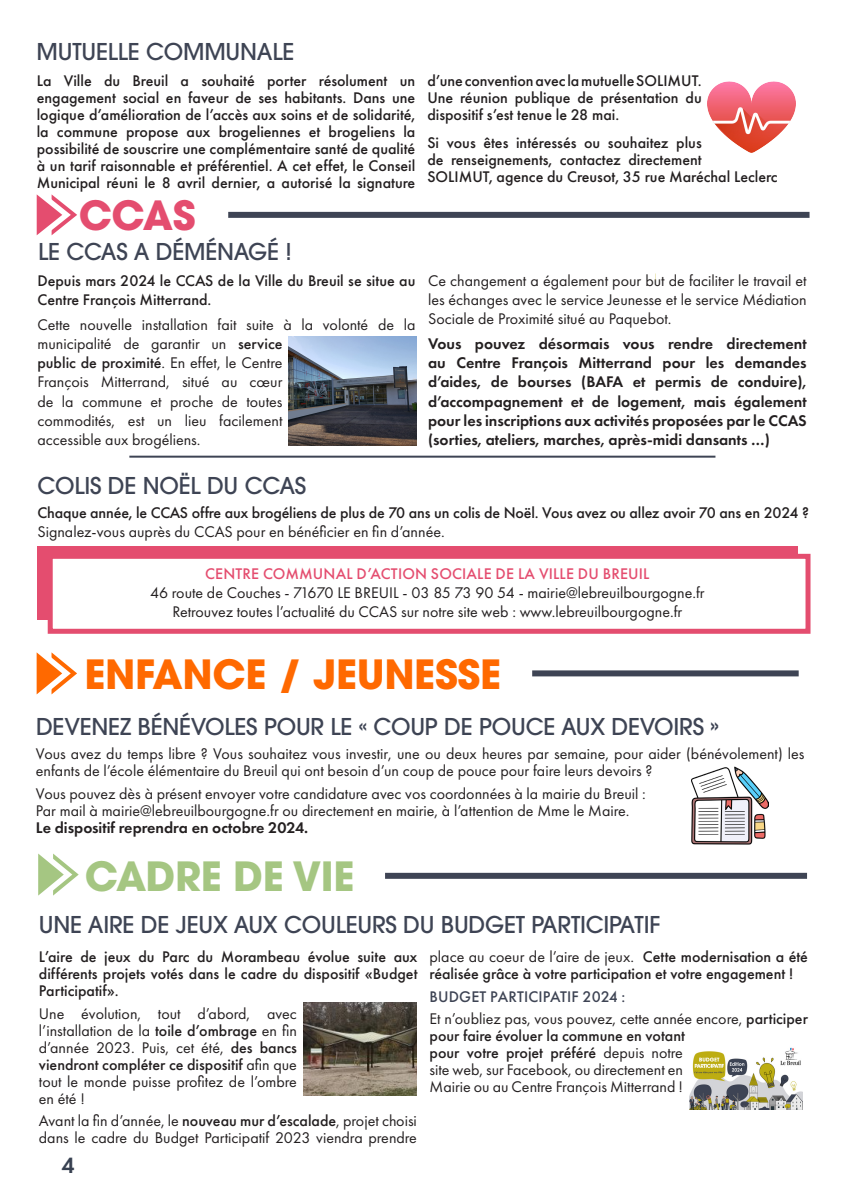
<style>
.page{position:relative;width:842px;height:1191px;background:#fff}
.page>*{position:absolute;margin:0;border:0;box-sizing:border-box;transform-origin:0 0}
.t1{font:700 40px "ITC Avant Garde Pro";letter-spacing:-.01em;color:#ff6900}
.t2{font:700 40px "ITC Avant Garde Pro";letter-spacing:-.01em;color:#a5c682}
.t3{font:700 40px "ITC Avant Garde Pro";color:#e44d6f}
.t4{font:500 23px "ITC Avant Garde Pro";letter-spacing:-.01em;color:#3e4454}
.t5{font:600 23px "Futura PT";color:#384151}
.t6{font:16px/17px "Futura PT";color:#231f20}
.t7{font:500 16px/17px "Futura PT";color:#231f20}
.t8{font:600 16px/19.2px "Futura PT";color:#231f20;text-align:justify}
.t9{font:500 16px "Futura PT";letter-spacing:.01em;color:#e44d6f}
.t10{font:500 16px "Futura PT";letter-spacing:.01em;color:#3e4454}
.s1{font-weight:500}
.s2{font-weight:400}
.s3{font-size:22px}
</style>
<div class="page">
<svg style="left:37px;top:194px;width:40px;height:41px"></svg>
<div style="left:228px;top:212px;width:581px;height:6px;background:#3e4454"></div>
<svg style="left:37px;top:652px;width:40px;height:42px"></svg>
<div style="left:532px;top:670px;width:267px;height:6px;background:#3e4454"></div>
<img style="left:288px;top:337px;width:128px;height:109px">
<div style="left:37px;top:546px;width:761px;height:74px;background:#e44d6f"></div>
<div style="left:48px;top:554px;width:762px;height:80px;background:#fff;border:5px solid #e44d6f"></div>
<hr style="left:129px;top:455px;width:586px;height:2px;background:#3e4454">
<img style="left:708px;top:81px;width:87px;height:72px">
<img style="left:691px;top:766px;width:78px;height:78px">
<svg style="left:38px;top:853px;width:41px;height:42px"></svg>
<div style="left:385px;top:872px;width:422px;height:6px;background:#3e4454"></div>
<img style="left:303px;top:1002px;width:113px;height:93px">
<img style="left:689px;top:1047px;width:113px;height:62px">
<p class="t4" style="left:37px;top:37px;width:259px">MUTUELLE COMMUNALE</p>
<p class="t7" style="left:37px;top:72px;width:380px;text-align:justify">La Ville du Breuil a souhaité porter résolument un engagement social en faveur de ses habitants. Dans une logique d’amélioration de l’accès aux soins et de solidarité, la commune propose aux brogeliennes et brogeliens la possibilité de souscrire une complémentaire santé de qualité à un tarif raisonnable et préférentiel. A cet effet, le Conseil Municipal réuni le 8 avril dernier, a autorisé la signature</p>
<p class="t7" style="left:427px;top:72px;width:276px;text-align:justify">d’une convention avec la mutuelle SOLIMUT.<br>Une réunion publique de présentation du dispositif s’est tenue le 28 mai.</p>
<p class="t7" style="left:427px;top:134px;width:352px">Si vous êtes intéressés ou souhaitez plus<br>de renseignements, contactez directement<br>SOLIMUT, agence du Creusot, 35 rue Maréchal Leclerc</p>
<p class="t3" style="left:79px;top:188px;width:118px">CCAS</p>
<p class="t4" style="left:38px;top:237px;width:255px">LE CCAS A DÉMÉNAGÉ !</p>
<p class="t7" style="left:37px;top:271px;width:380px;line-height:19.2px">Depuis mars 2024 le CCAS de la Ville du Breuil se situe au<br>Centre François Mitterrand.</p>
<p class="t6" style="left:37px;top:315px;width:380px;line-height:19.2px">Cette nouvelle installation fait suite à la volonté de la municipalité de garantir un <span class="s1">service<br>public de proximité</span>. En effet, le Centre<br>François Mitterrand, situé au cœur<br>de la commune et proche de toutes<br>commodités, est un lieu facilement<br>accessible aux brogéliens.</p>
<p class="t6" style="left:428px;top:271px;width:380px;line-height:19.2px;text-align:justify">Ce changement a également pour but de faciliter le travail et les échanges avec le service Jeunesse et le service Médiation Sociale de Proximité situé au Paquebot.</p>
<p class="t8" style="left:428px;top:334px;width:380px">Vous pouvez désormais vous rendre directement au Centre François Mitterrand pour les demandes d’aides, de bourses (BAFA et permis de conduire), d’accompagnement et de logement, mais également pour les inscriptions aux activités proposées par le CCAS (sorties, ateliers, marches, après-midi dansants …)</p>
<p class="t4" style="left:37px;top:471px;width:270px">COLIS DE NOËL DU CCAS</p>
<p class="t7" style="left:37px;top:502px;width:773px;line-height:19.2px">Chaque année, le CCAS offre aux brogéliens de plus de 70 ans un colis de Noël. Vous avez ou allez avoir 70 ans en 2024 ?<br><span class="s2">Signalez-vous auprès du CCAS pour en bénéficier en fin d’année.</span></p>
<p class="t9" style="left:205px;top:564px;width:446px">CENTRE COMMUNAL D’ACTION SOCIALE DE LA VILLE DU BREUIL</p>
<p class="t6" style="left:150px;top:584px;width:556px">46 route de Couches - 71670 LE BREUIL - 03 85 73 90 54 - mairie@lebreuilbourgogne.fr</p>
<p class="t6" style="left:172px;top:603px;width:511px">Retrouvez toutes l’actualité du CCAS sur notre site web : www.lebreuilbourgogne.fr</p>
<p class="t1" style="left:85px;top:648px;width:418px">ENFANCE / JEUNESSE</p>
<p class="t4" style="left:36px;top:711px;width:684px">DEVENEZ BÉNÉVOLES POUR LE <span class="s3">«</span> COUP DE POUCE AUX DEVOIRS »</p>
<p class="t6" style="left:36px;top:745px;width:770px">Vous avez du temps libre ? Vous souhaitez vous investir, une ou deux heures par semaine, pour aider (bénévolement) les enfants de l’école élémentaire du Breuil qui ont besoin d’un coup de pouce pour faire leurs devoirs ?</p>
<p class="t6" style="left:36px;top:784px;width:611px">Vous pouvez dès à présent envoyer votre candidature avec vos coordonnées à la mairie du Breuil :</p>
<p class="t6" style="left:36px;top:801px;width:595px">Par mail à mairie@lebreuilbourgogne.fr ou directement en mairie, à l’attention de Mme le Maire.</p>
<p class="t8" style="left:36px;top:817px;width:274px">Le dispositif reprendra en octobre 2024.</p>
<p class="t2" style="left:85px;top:849px;width:271px">CADRE DE VIE</p>
<p class="t4" style="left:39px;top:910px;width:623px">UNE AIRE DE JEUX AUX COULEURS DU BUDGET PARTICIPATIF</p>
<p class="t7" style="left:39px;top:948px;width:380px;text-align:justify">L’aire de jeux du Parc du Morambeau évolue suite aux différents projets votés dans le cadre du dispositif «Budget Participatif».</p>
<p class="t6" style="left:39px;top:1004px;width:260px;text-align:justify">Une évolution, tout d’abord, avec l’installation de la <span class="s1">toile d’ombrage</span> en fin d’année 2023. Puis, cet été, <span class="s1">des bancs viendront compléter ce dispositif</span> afin que tout le monde puisse profitez de l’ombre en été !</p>
<p class="t6" style="left:39px;top:1112px;width:380px">Avant la fin d’année, le <span class="s1">nouveau mur d’escalade</span>, projet choisi dans le cadre du Budget Participatif 2023 viendra prendre</p>
<h2 class="t5" style="left:61px;top:1150px;width:15px">4</h2>
<p class="t7" style="left:429px;top:948px;width:380px"><span class="s2">place au coeur de l’aire de jeux.</span> Cette modernisation a été réalisée grâce à votre participation et votre engagement !</p>
<p class="t10" style="left:430px;top:986px;width:197px">BUDGET PARTICIPATIF 2024 :</p>
<p class="t6" style="left:429px;top:1010px;width:380px">Et n’oubliez pas, vous pouvez, cette année encore, <span class="s1">participer pour faire évoluer la commune en votant<br>pour votre projet préféré</span> depuis notre<br>site web, sur Facebook, ou directement en<br>Mairie ou au Centre François Mitterrand !</p>
</div>
